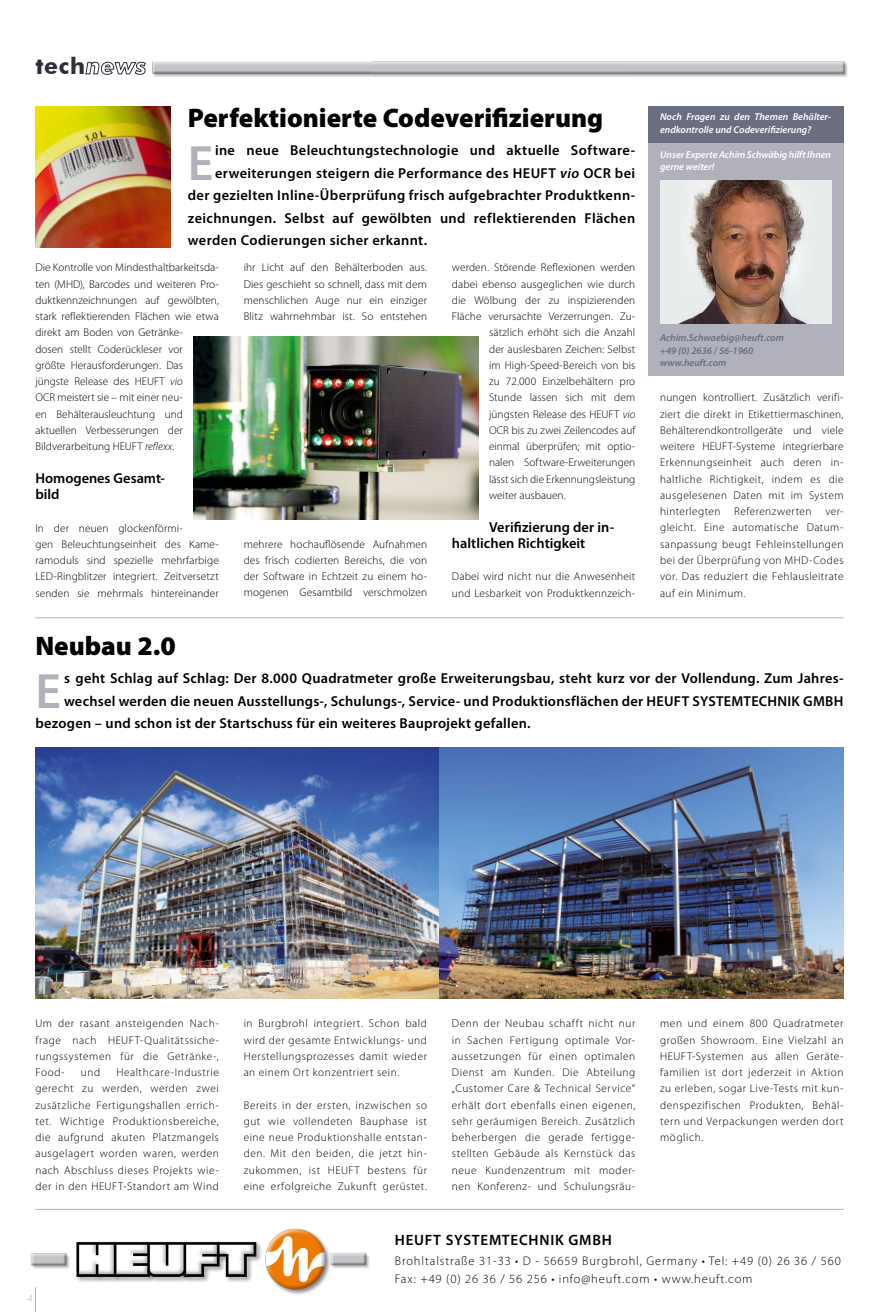
<style>
.page{position:relative;width:879px;height:1312px;background:#fff}
.page>*{position:absolute;margin:0;border:0;box-sizing:border-box;transform-origin:0 0}
.t1{font:600 49.88px "Myriad Pro";color:#b1b1bb}
.t2{font:900 26.88px "Myriad Pro";color:#000}
.t3{font:700 23px "Futura BT";color:#312d3b}
.t4{font:600 15px "Myriad Pro";letter-spacing:.05em;color:#000}
.t5{font:600 14.38px/16.2px "Myriad Pro";letter-spacing:.02em;color:#000}
.t6{font:600 14.38px/16.2px "Myriad Pro";color:#000}
.t7{font:300 12.5px/17.5px "Myriad Pro";letter-spacing:.07em;color:#000}
.t8{font:300 11.25px/16.2px "Myriad Pro";letter-spacing:.01em;color:#000;text-align:justify}
.t9{font:italic 300 11.25px "Myriad Pro";color:#b1b1bb}
.t10{font:italic 600 10px/12.5px "Myriad Pro";color:#fff}
.t11{font:italic 600 10px/12.5px "Myriad Pro";color:#6b6d81}
.s1{font-style:italic}
</style>
<div class="page">
<img style="left:152px;top:61px;width:696px;height:16px">
<svg style="left:85px;top:61px;width:61px;height:14px"></svg>
<img style="left:30px;top:1228px;width:340px;height:67px">
<hr style="left:35px;top:1208px;width:808px;height:1px;background:#b1b1bb">
<svg style="left:35px;top:1286px;width:1px;height:25px"></svg>
<img style="left:193px;top:336px;width:285px;height:183px">
<hr style="left:35px;top:617px;width:808px;height:1px;background:#b1b1bb">
<div style="left:648px;top:106px;width:195px;height:270px;background:#b1b1bb"></div>
<div style="left:648px;top:106px;width:195px;height:37px;background:#6b6d81"></div>
<img style="left:660px;top:180px;width:171px;height:143px">
<img style="left:35px;top:747px;width:808px;height:251px">
<img style="left:35px;top:106px;width:135px;height:141px">
<h3 class="t3" style="left:35px;top:52px;width:51px">tech</h3>
<h2 class="t2" style="left:188px;top:102px;width:417px">Perfektionierte Codeverifizierung</h2>
<h1 class="t1" style="left:188px;top:131px;width:27px">E</h1>
<p class="t5" style="left:215px;top:142px;width:422px">ine neue Beleuchtungstechnologie und aktuelle Software-</p>
<p class="t5" style="left:215px;top:164px;width:422px">erweiterungen steigern die Performance des HEUFT <span class="s1">vio</span> OCR bei</p>
<p class="t5" style="left:188px;top:187px;width:449px">der gezielten Inline-Überprüfung frisch aufgebrachter Produktkenn-</p>
<p class="t5" style="left:188px;top:209px;width:449px">zeichnungen. Selbst auf gewölbten und reflektierenden Flächen</p>
<p class="t5" style="left:188px;top:232px;width:241px">werden Codierungen sicher erkannt.</p>
<p class="t8" style="left:35px;top:259px;width:185px;text-align:left">Die Kontrolle von Mindesthaltbarkeitsda&shy;ten (MHD), Barcodes und weiteren Pro&shy;duktkennzeichnungen auf gewölbten, stark reflektierenden Flächen wie etwa direkt am Boden von Getränke-<br>dosen stellt Coderückleser vor<br>größte Herausforderungen. Das jüngste Release des HEUFT <span class="s1">vio<br></span>OCR meistert sie – mit einer neu-<br>en Behälterausleuchtung und aktuellen Verbesserungen der Bildverarbeitung HEUFT <span class="s1">reflexx</span>.</p>
<p class="t6" style="left:35px;top:469px;width:131px">Homogenes Gesamt&shy;bild</p>
<p class="t8" style="left:35px;top:519px;width:185px;text-align:left">In der neuen glockenförmi-<br>gen Beleuchtungseinheit des Kame&shy;ramoduls sind spezielle mehrfarbige LED-Ringblitzer integriert. Zeitversetzt senden sie mehrmals hintereinander</p>
<p class="t8" style="left:244px;top:259px;width:185px">ihr Licht auf den Behälterboden aus.<br>Dies geschieht so schnell, dass mit dem menschlichen Auge nur ein einziger Blitz wahrnehmbar ist. So entstehen</p>
<p class="t8" style="left:244px;top:536px;width:185px">mehrere hochauflösende Aufnahmen des frisch codierten Bereichs, die von der Software in Echtzeit zu einem ho&shy;mogenen Gesamtbild verschmolzen</p>
<p class="t8" style="left:452px;top:259px;width:185px">werden. Störende Reflexionen werden</p>
<p class="t8" style="left:452px;top:276px;width:185px">dabei ebenso ausgeglichen wie durch</p>
<p class="t8" style="left:452px;top:292px;width:185px">die Wölbung der zu inspizierenden</p>
<p class="t8" style="left:452px;top:308px;width:185px">Fläche verursachte Verzerrungen. Zu-</p>
<p class="t8" style="left:489px;top:324px;width:148px">sätzlich erhöht sich die Anzahl</p>
<p class="t8" style="left:489px;top:341px;width:148px">der auslesbaren Zeichen: Selbst</p>
<p class="t8" style="left:489px;top:357px;width:148px">im High-Speed-Bereich von bis</p>
<p class="t8" style="left:489px;top:373px;width:148px">zu 72.000 Einzelbehältern pro</p>
<p class="t8" style="left:489px;top:389px;width:148px">Stunde lassen sich mit dem</p>
<p class="t8" style="left:489px;top:406px;width:148px">jüngsten Release des HEUFT <span class="s1">vio</span></p>
<p class="t8" style="left:489px;top:422px;width:148px">OCR bis zu zwei Zeilencodes auf</p>
<p class="t8" style="left:489px;top:438px;width:148px">einmal überprüfen; mit optio-</p>
<p class="t8" style="left:489px;top:454px;width:148px">nalen Software-Erweiterungen</p>
<p class="t8" style="left:489px;top:471px;width:148px">lässt sich die Erkennungsleistung</p>
<p class="t8" style="left:489px;top:487px;width:78px">weiter ausbauen.</p>
<p class="t5" style="left:452px;top:518px;width:164px;text-indent:37px">Verifizierung der in&shy;haltlichen Richtigkeit</p>
<p class="t8" style="left:452px;top:568px;width:185px">Dabei wird nicht nur die Anwesenheit und Lesbarkeit von Produktkennzeich-</p>
<p class="t10" style="left:660px;top:110px;width:172px">Noch Fragen zu den Themen Behälter&shy;endkontrolle und Codeverifizierung?</p>
<p class="t10" style="left:660px;top:148px;width:172px">Unser Experte Achim Schwäbig hilft Ihnen gerne weiter!</p>
<p class="t11" style="left:660px;top:331px;width:125px">Achim.Schwaebig@heuft.com +49 (0) 2636 / 56-1960 www.heuft.com</p>
<p class="t8" style="left:660px;top:389px;width:185px">nungen kontrolliert. Zusätzlich verifi&shy;ziert die direkt in Etikettiermaschinen, Behälterendkontrollgeräte und viele weitere HEUFT-Systeme integrierbare Erkennungseinheit auch deren in&shy;haltliche Richtigkeit, indem es die ausgelesenen Daten mit im System hinterlegten Referenzwerten ver&shy;gleicht. Eine automatische Datum&shy;sanpassung beugt Fehleinstellungen bei der Überprüfung von MHD-Codes vor. Das reduziert die Fehlausleitrate auf ein Minimum.</p>
<h2 class="t2" style="left:35px;top:630px;width:142px">Neubau 2.0</h2>
<h1 class="t1" style="left:35px;top:659px;width:27px">E</h1>
<p class="t5" style="left:64px;top:670px;width:781px">s geht Schlag auf Schlag: Der 8.000 Quadratmeter große Erweiterungsbau, steht kurz vor der Vollendung. Zum Jahres-</p>
<p class="t5" style="left:64px;top:692px;width:781px">wechsel werden die neuen Ausstellungs-, Schulungs-, Service- und Produktionsflächen der HEUFT SYSTEMTECHNIK GMBH</p>
<p class="t5" style="left:35px;top:715px;width:497px">bezogen – und schon ist der Startschuss für ein weiteres Bauprojekt gefallen.</p>
<p class="t8" style="left:35px;top:1015px;width:185px">Um der rasant ansteigenden Nach&shy;frage nach HEUFT-Qualitätssiche&shy;rungssystemen für die Getränke-, Food-</p>
<p class="t8" style="left:35px;top:1064px;width:185px;text-indent:81px">Healthcare-Industrie gerecht zu werden, werden zwei zusätzliche Fertigungshallen errich&shy;tet. Wichtige Produktionsbereiche, die aufgrund akuten Platzmangels ausgelagert worden waren, werden nach Abschluss dieses Projekts wie&shy;der in den HEUFT-Standort am Wind</p>
<p class="t8" style="left:81px;top:1064px;width:21px">und</p>
<p class="t9" style="left:28px;top:1291px;width:7px">4</p>
<p class="t8" style="left:244px;top:1015px;width:185px">in Burgbrohl integriert. Schon bald wird der gesamte Entwicklungs- und Herstellungsprozesses damit wieder an einem Ort konzentriert sein.</p>
<p class="t8" style="left:244px;top:1096px;width:185px">Bereits in der ersten, inzwischen so gut wie vollendeten Bauphase ist eine neue Produktionshalle entstan&shy;den. Mit den beiden, die jetzt hin&shy;zukommen, ist HEUFT bestens für eine erfolgreiche Zukunft gerüstet.</p>
<p class="t8" style="left:452px;top:1015px;width:185px">Denn der Neubau schafft nicht nur in Sachen Fertigung optimale Vor&shy;aussetzungen für einen optimalen Dienst am Kunden. Die Abteilung „Customer Care &amp; Technical Service“ erhält dort ebenfalls einen eigenen, sehr geräumigen Bereich. Zusätzlich beherbergen die gerade fertigge&shy;stellten Gebäude als Kernstück das neue Kundenzentrum mit moder&shy;nen Konferenz- und Schulungsräu-</p>
<p class="t8" style="left:660px;top:1015px;width:185px">men und einem 800 Quadratmeter großen Showroom. Eine Vielzahl an HEUFT-Systemen aus allen Geräte&shy;familien ist dort jederzeit in Aktion zu erleben, sogar Live-Tests mit kun&shy;denspezifischen Produkten, Behäl&shy;tern und Verpackungen werden dort möglich.</p>
<h3 class="t4" style="left:395px;top:1230px;width:218px">HEUFT SYSTEMTECHNIK GMBH</h3>
<p class="t7" style="left:395px;top:1252px;width:447px">Brohltalstraße 31-33 • D - 56659 Burgbrohl, Germany • Tel: +49 (0) 26 36 / 560<br>Fax: +49 (0) 26 36 / 56 256 • info@heuft.com • www.heuft.com</p>
</div>
